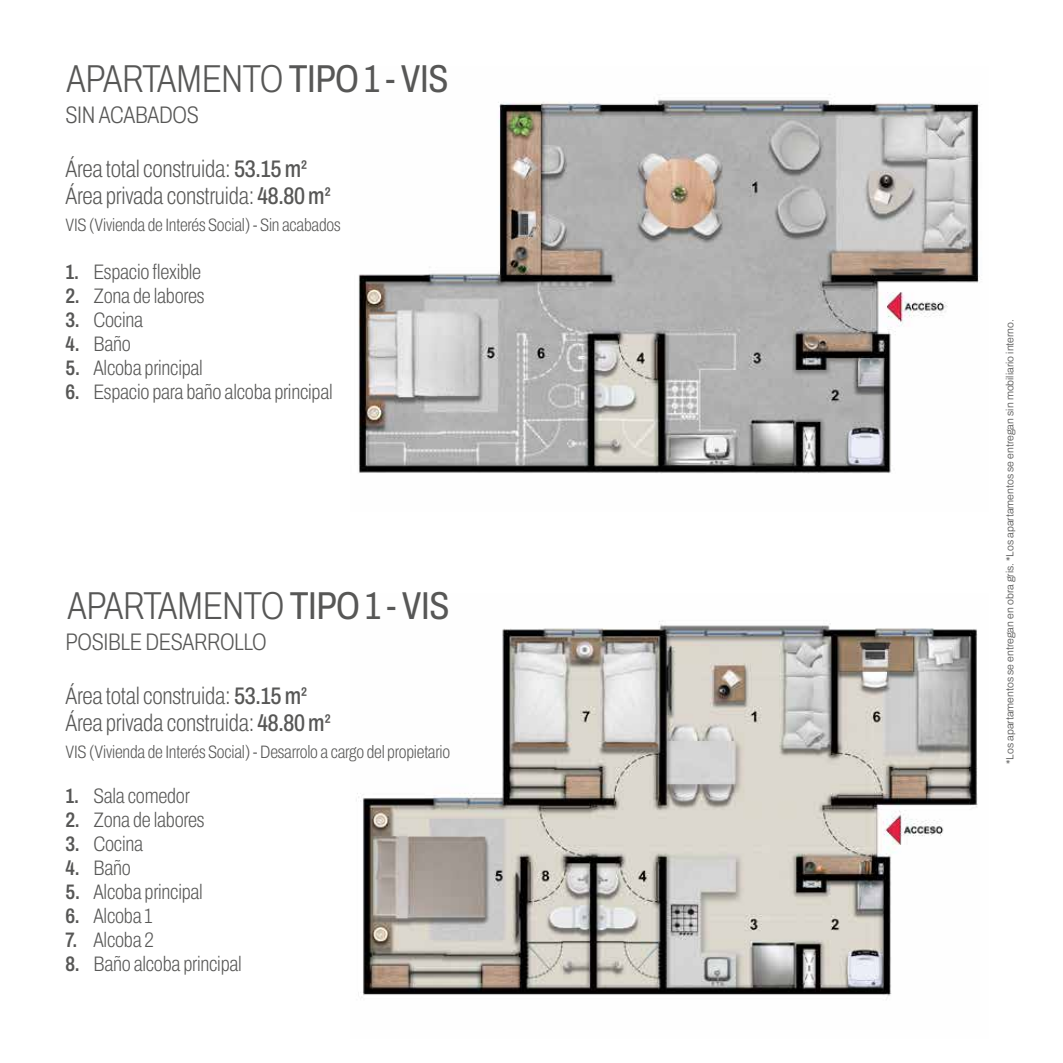
<style>
.page{position:relative;width:1063px;height:1063px;background:#fff}
.page>*{position:absolute;margin:0;border:0;box-sizing:border-box;transform-origin:0 0}
.t1{font:200 39px "Archivo Condensed";letter-spacing:-.01em;color:#575756}
.t2{font:200 24px/27px "Archivo Condensed";letter-spacing:-.01em;color:#575756}
.t3{font:200 21px "Archivo Condensed";letter-spacing:-.01em;color:#575756}
.t4{font:200 18px "Archivo Condensed";letter-spacing:-.01em;color:#575756}
.t5{font:300 10.5px "Archivo";color:#575756}
.s1{font-weight:400}
.s2{font-weight:500}
.s3{font-weight:600}
</style>
<div class="page">
<img style="left:358px;top:94px;width:622px;height:380px">
<img style="left:356px;top:621px;width:622px;height:379px">
<h1 class="t1" style="left:67px;top:50px;width:383px">APARTAMENTO <span class="s1">TIPO 1 - VIS</span></h1>
<p class="t2" style="left:65px;top:101px;width:135px">SIN ACABADOS</p>
<p class="t2" style="left:65px;top:155px;width:267px">Área total construida: <span class="s2">53.15 m2<br></span>Área privada construida: <span class="s2">48.80 m2</span></p>
<p class="t4" style="left:65px;top:211px;width:277px">VIS (Vivienda de Interés Social) - Sin acabados</p>
<p class="t3" style="left:65px;top:256px;width:137px"><span class="s3">1.</span> Espacio flexible</p>
<p class="t3" style="left:65px;top:280px;width:141px"><span class="s3">2.</span> Zona de labores</p>
<p class="t3" style="left:65px;top:304px;width:79px"><span class="s3">3.</span> Cocina</p>
<p class="t3" style="left:65px;top:328px;width:67px"><span class="s3">4.</span> Baño</p>
<p class="t3" style="left:65px;top:352px;width:139px"><span class="s3">5.</span> Alcoba principal</p>
<p class="t3" style="left:65px;top:376px;width:269px"><span class="s3">6.</span> Espacio para baño alcoba principal</p>
<h1 class="t1" style="left:68px;top:576px;width:383px">APARTAMENTO <span class="s1">TIPO 1 - VIS</span></h1>
<p class="t2" style="left:65px;top:628px;width:203px">POSIBLE DESARROLLO</p>
<p class="t2" style="left:65px;top:682px;width:267px">Área total construida: <span class="s2">53.15 m2<br></span>Área privada construida: <span class="s2">48.80 m2</span></p>
<p class="t4" style="left:65px;top:738px;width:386px">VIS (Vivienda de Interés Social) - Desarrolo a cargo del propietario</p>
<p class="t3" style="left:65px;top:780px;width:126px"><span class="s3">1.</span> Sala comedor</p>
<p class="t3" style="left:65px;top:804px;width:141px"><span class="s3">2.</span> Zona de labores</p>
<p class="t3" style="left:65px;top:828px;width:79px"><span class="s3">3.</span> Cocina</p>
<p class="t3" style="left:65px;top:852px;width:67px"><span class="s3">4.</span> Baño</p>
<p class="t3" style="left:65px;top:876px;width:139px"><span class="s3">5.</span> Alcoba principal</p>
<p class="t3" style="left:65px;top:900px;width:89px"><span class="s3">6.</span> Alcoba 1</p>
<p class="t3" style="left:65px;top:924px;width:90px"><span class="s3">7.</span> Alcoba 2</p>
<p class="t3" style="left:65px;top:948px;width:178px"><span class="s3">8.</span> Baño alcoba principal</p>
<p class="t5" style="left:1002px;top:764px;width:446px;rotate:-90deg">*Los apartamentos se entregan en obra gris. *Los apartamentos se entregan sin mobiliario interno.</p>
</div>
